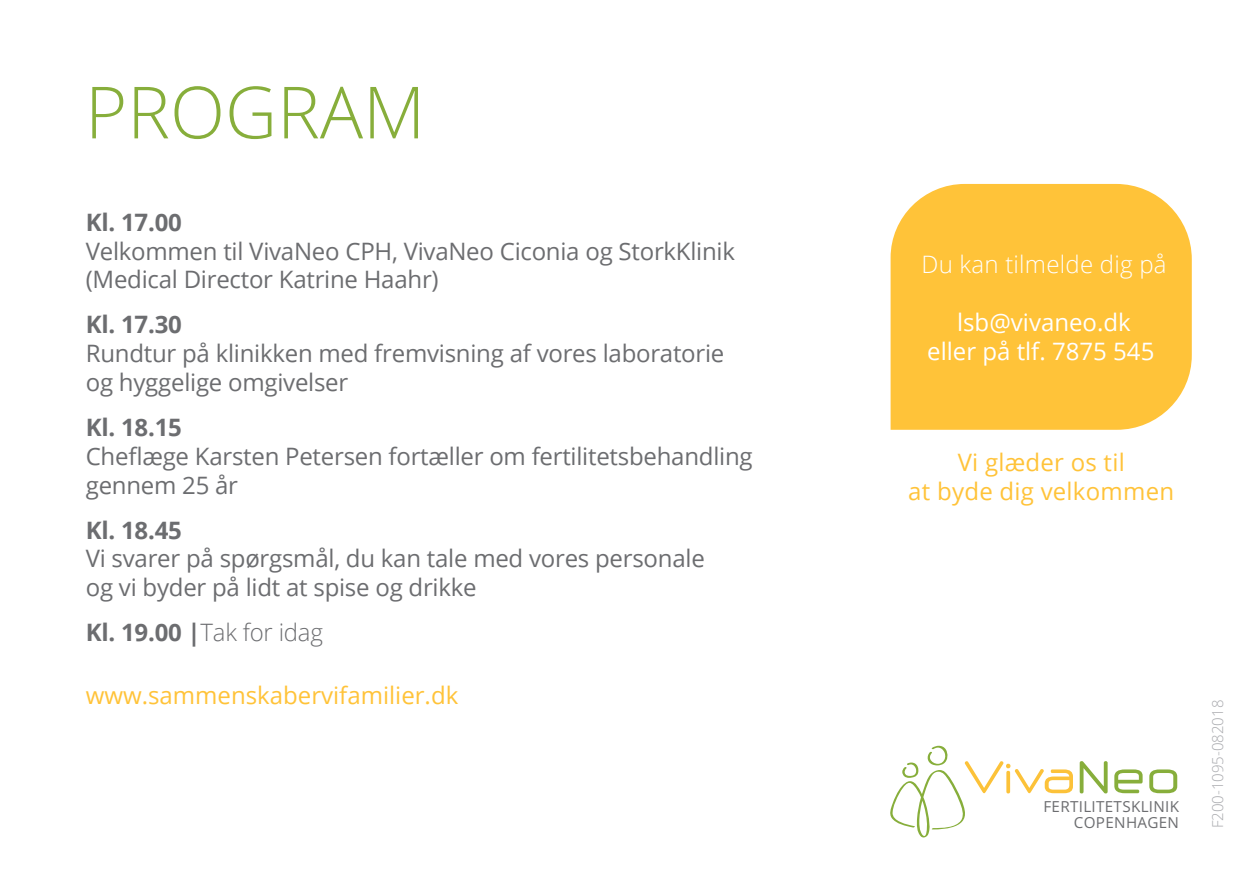
<style>
.page{position:relative;width:1259px;height:893px;background:#fff}
.page>*{position:absolute;margin:0;border:0;box-sizing:border-box;transform-origin:0 0}
.t1{font:300 72px "Open Sans";color:#87ae3b}
.t2{font:24px/28.8px "Open Sans";letter-spacing:-.01em;color:#6c6d70}
.t3{font:24px/28.8px "Open Sans";color:#ffc339;text-align:center}
.t4{font:700 24px "Open Sans";letter-spacing:-.01em;color:#6c6d70}
.t5{font:24px/28.8px "Open Sans";color:#fff;text-align:center}
.t6{font:300 24px "Open Sans";letter-spacing:-.01em;color:#6c6d70}
.t7{font:300 24px "Open Sans";letter-spacing:.01em;color:#fff}
.t8{font:15.3px/16.2px "Open Sans";letter-spacing:.02em;color:#6c6d70;text-align:right}
.t9{font:300 15px "Open Sans";color:#a8a9ad}
.s1{font-weight:700}
</style>
<div class="page">
<svg style="left:1149px;top:769px;width:28px;height:24px"></svg>
<svg style="left:1114px;top:769px;width:28px;height:24px"></svg>
<svg style="left:1079px;top:761px;width:28px;height:32px"></svg>
<svg style="left:890px;top:746px;width:183px;height:91px"></svg>
<div style="left:890px;top:184px;width:301px;height:246px;background:#ffc339"></div>
<h1 class="t1" style="left:85px;top:63px;width:342px">PROGRAM</h1>
<p class="t4" style="left:86px;top:205px;width:98px">Kl. 17.00</p>
<p class="t2" style="left:86px;top:236px;width:651px">Velkommen til VivaNeo CPH, VivaNeo Ciconia og StorkKlinik (Medical Director Katrine Haahr)</p>
<p class="t4" style="left:86px;top:308px;width:98px">Kl. 17.30</p>
<p class="t2" style="left:86px;top:338px;width:640px">Rundtur på klinikken med fremvisning af vores laboratorie og hyggelige omgivelser</p>
<p class="t4" style="left:86px;top:410px;width:98px">Kl. 18.15</p>
<p class="t2" style="left:86px;top:441px;width:668px">Cheflæge Karsten Petersen fortæller om fertilitetsbehandling gennem 25 år</p>
<p class="t4" style="left:86px;top:513px;width:98px">Kl. 18.45</p>
<p class="t2" style="left:86px;top:544px;width:620px">Vi svarer på spørgsmål, du kan tale med vores personale og vi byder på lidt at spise og drikke</p>
<p class="t6" style="left:86px;top:616px;width:239px"><span class="s1">Kl. 19.00 |</span>Tak for idag</p>
<p class="t3" style="left:86px;top:680px;width:374px">www.sammenskabervifamilier.dk</p>
<p class="t7" style="left:921px;top:248px;width:246px">Du kan tilmelde dig på</p>
<p class="t5" style="left:927px;top:307px;width:229px">lsb@vivaneo.dk eller på tlf. 7875 545</p>
<p class="t3" style="left:908px;top:447px;width:267px">Vi glæder os til<br>at byde dig velkommen</p>
<p class="t8" style="left:1043px;top:798px;width:137px">FERTILITETSKLINIK<br>COPENHAGEN</p>
<p class="t9" style="left:1207px;top:828px;width:130px;rotate:-90deg">F200-1095-082018</p>
</div>
